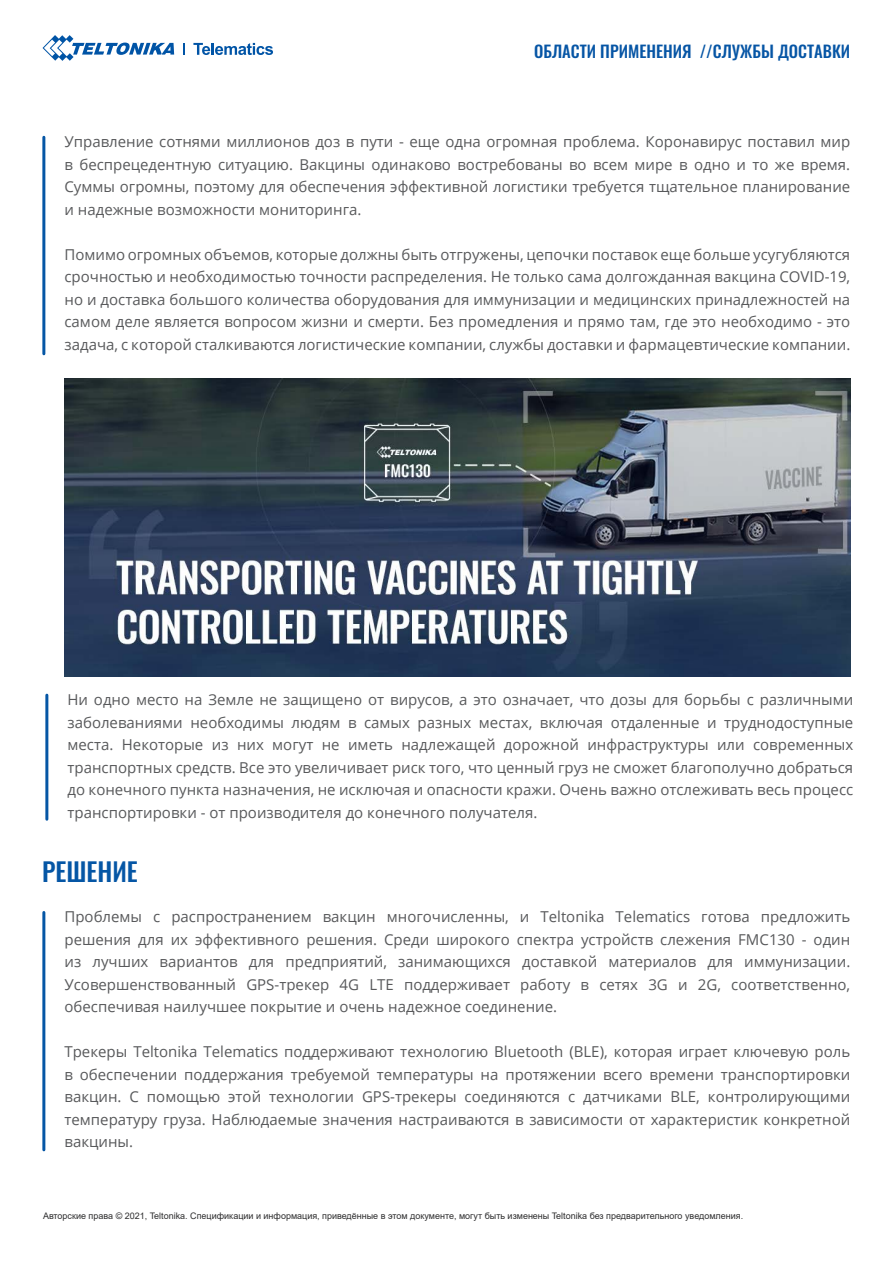
<style>
.page{position:relative;width:893px;height:1263px;background:#fff}
.page>*{position:absolute;margin:0;border:0;box-sizing:border-box;transform-origin:0 0}
.t1{font:500 25.5px "Oswald";color:#0556a5}
.t2{font:500 16.5px "Oswald";color:#0655a5}
.t3{font:15px/22.5px "Open Sans";color:#58595b;text-align:justify}
.t4{font:9px "Arial";color:#2e2e2f}
</style>
<div class="page">
<svg style="left:184px;top:43px;width:1px;height:12px"></svg>
<svg style="left:43px;top:35px;width:131px;height:26px"></svg>
<svg style="left:193px;top:43px;width:80px;height:12px"></svg>
<hr style="left:42px;top:137px;width:3px;height:217px;background:#0556a5">
<hr style="left:45px;top:695px;width:3px;height:124px;background:#0556a5">
<img style="left:64px;top:378px;width:786px;height:298px">
<hr style="left:42px;top:912px;width:3px;height:238px;background:#0556a5">
<p class="t2" style="left:534px;top:43px;width:318px">ОБЛАСТИ ПРИМЕНЕНИЯ //СЛУЖБЫ ДОСТАВКИ</p>
<p class="t3" style="left:64px;top:130px;width:787px">Управление сотнями миллионов доз в пути - еще одна огромная проблема. Коронавирус поставил мир в беспрецедентную ситуацию. Вакцины одинаково востребованы во всем мире в одно и то же время.<br>Суммы огромны, поэтому для обеспечения эффективной логистики требуется тщательное планирование и надежные возможности мониторинга.</p>
<p class="t3" style="left:64px;top:243px;width:787px">Помимо огромных объемов, которые должны быть отгружены, цепочки поставок еще больше усугубляются срочностью и необходимостью точности распределения. Не только сама долгожданная вакцина COVID-19, но и доставка большого количества оборудования для иммунизации и медицинских принадлежностей на самом деле является вопросом жизни и смерти. Без промедления и прямо там, где это необходимо - это задача, с которой сталкиваются логистические компании, службы доставки и фармацевтические компании.</p>
<p class="t3" style="left:68px;top:688px;width:787px">Ни одно место на Земле не защищено от вирусов, а это означает, что дозы для борьбы с различными заболеваниями необходимы людям в самых разных местах, включая отдаленные и труднодоступные места. Некоторые из них могут не иметь надлежащей дорожной инфраструктуры или современных транспортных средств. Все это увеличивает риск того, что ценный груз не сможет благополучно добраться до конечного пункта назначения, не исключая и опасности кражи. Очень важно отслеживать весь процесс транспортировки - от производителя до конечного получателя.</p>
<h1 class="t1" style="left:42px;top:858px;width:97px">РЕШЕНИЕ</h1>
<p class="t3" style="left:64px;top:905px;width:787px">Проблемы с распространением вакцин многочисленны, и Teltonika Telematics готова предложить решения для их эффективного решения. Среди широкого спектра устройств слежения FMC130 - один из лучших вариантов для предприятий, занимающихся доставкой материалов для иммунизации.<br>Усовершенствованный GPS-трекер 4G LTE поддерживает работу в сетях 3G и 2G, соответственно, обеспечивая наилучшее покрытие и очень надежное соединение.</p>
<p class="t3" style="left:64px;top:1040px;width:787px">Трекеры Teltonika Telematics поддерживают технологию Bluetooth (BLE), которая играет ключевую роль в обеспечении поддержания требуемой температуры на протяжении всего времени транспортировки вакцин. С помощью этой технологии GPS-трекеры соединяются с датчиками BLE, контролирующими температуру груза. Наблюдаемые значения настраиваются в зависимости от характеристик конкретной вакцины.</p>
<p class="t4" style="left:43px;top:1210px;width:702px">Авторские права © 2021, Teltonika. Спецификации и информация, приведённые в этом документе, могут быть изменены Teltonika без предварительного уведомления.</p>
</div>
